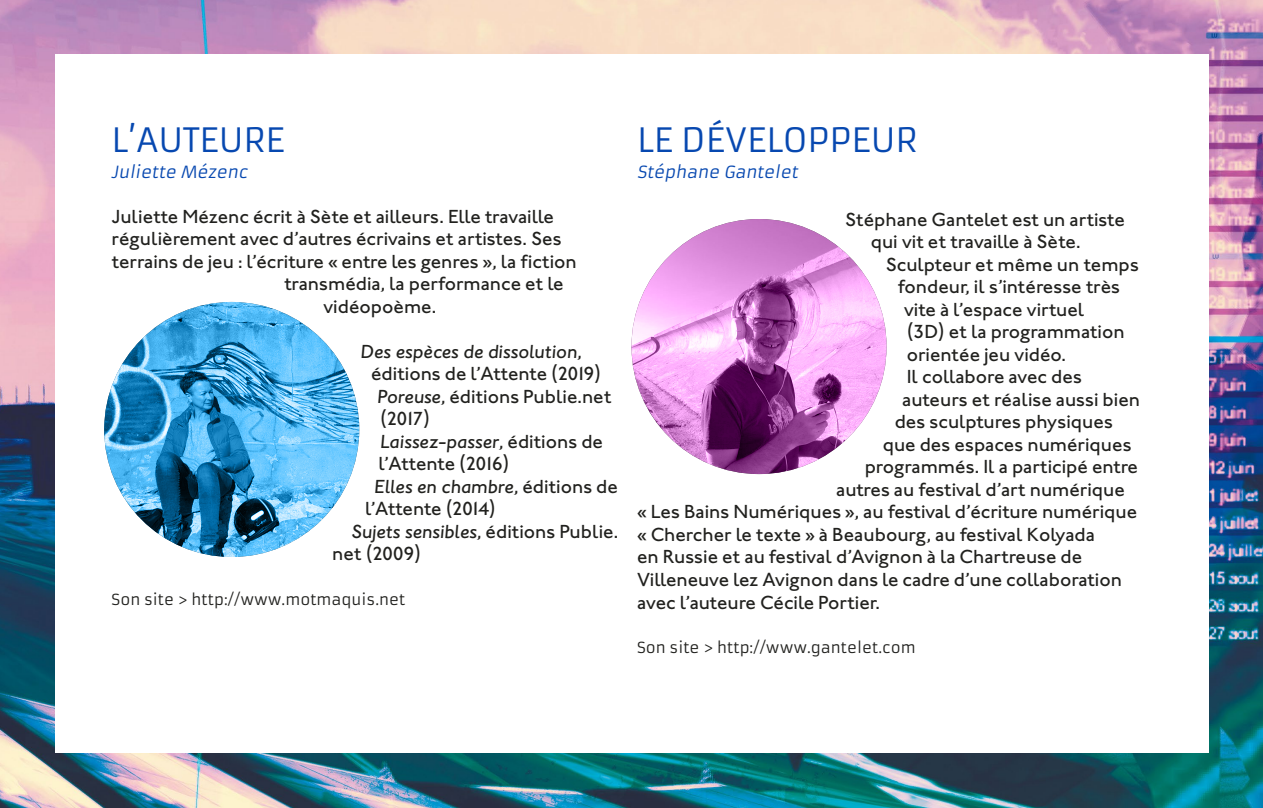
<style>
.page{position:relative;width:1263px;height:808px;background:#fff}
.page>*{position:absolute;margin:0;border:0;box-sizing:border-box;transform-origin:0 0}
.t1{font:33px "Armata";color:#0748b0}
.t2{font:500 19.5px/22.5px "Johnston ITC Std";color:#21211e}
.t3{font:italic 500 19.5px "Johnston ITC Std";color:#21211e}
.t4{font:500 19.5px "Johnston ITC Std";letter-spacing:-.03em;color:#21211e}
.t5{font:italic 16.5px "Armata";color:#0748b0}
.t6{font:15px "Armata";color:#21211e}
.s1{font-style:normal}
.s2{font-style:italic}
</style>
<div class="page">
<img style="left:0;top:0;width:1263px;height:808px">
<div style="left:55px;top:55px;width:1153px;height:698px;background:#fff"></div>
<img style="left:104px;top:302px;width:255px;height:255px">
<img style="left:631px;top:219px;width:255px;height:255px">
<h1 class="t1" style="left:112px;top:120px;width:175px">L’AUTEURE</h1>
<p class="t5" style="left:112px;top:162px;width:141px">Juliette Mézenc</p>
<p class="t2" style="left:112px;top:205px;width:444px">Juliette Mézenc écrit à Sète et ailleurs. Elle travaille</p>
<p class="t2" style="left:112px;top:228px;width:452px">régulièrement avec d’autres écrivains et artistes. Ses</p>
<p class="t2" style="left:112px;top:250px;width:467px">terrains de jeu : l’écriture « entre les genres », la fiction</p>
<p class="t2" style="left:284px;top:273px;width:281px">transmédia, la performance et le</p>
<p class="t2" style="left:323px;top:295px;width:115px">vidéopoème.</p>
<p class="t3" style="left:361px;top:340px;width:223px">Des espèces de dissolution<span class="s1">,</span></p>
<p class="t2" style="left:371px;top:363px;width:231px">éditions de l’Attente (2019)</p>
<p class="t2" style="left:377px;top:385px;width:236px"><span class="s2">Poreuse</span>, éditions Publie.net</p>
<p class="t2" style="left:380px;top:408px;width:51px">(2017)</p>
<p class="t3" style="left:380px;top:430px;width:224px">Laissez-passer<span class="s1">, éditions de</span></p>
<p class="t4" style="left:379px;top:452px;width:132px">l’Attente (2016)</p>
<p class="t3" style="left:374px;top:475px;width:245px">Elles en chambre<span class="s1">, éditions de</span></p>
<p class="t4" style="left:365px;top:497px;width:132px">l’Attente (2014)</p>
<p class="t2" style="left:352px;top:520px;width:268px"><span class="s2">Sujets sensibles</span>, éditions Publie.</p>
<p class="t2" style="left:332px;top:543px;width:90px">net (2009)</p>
<p class="t6" style="left:112px;top:591px;width:295px">Son site &gt; http://www.motmaquis.net</p>
<h1 class="t1" style="left:637px;top:120px;width:282px">LE DÉVELOPPEUR</h1>
<p class="t5" style="left:637px;top:162px;width:166px">Stéphane Gantelet</p>
<p class="t2" style="left:871px;top:208px;width:256px;text-indent:-26px">Stéphane Gantelet est un artiste qui vit et travaille à Sète.</p>
<p class="t2" style="left:886px;top:253px;width:255px">Sculpteur et même un temps</p>
<p class="t2" style="left:898px;top:276px;width:224px">fondeur, il s’intéresse très</p>
<p class="t2" style="left:904px;top:298px;width:182px">vite à l’espace virtuel</p>
<p class="t2" style="left:907px;top:321px;width:219px">(3D) et la programmation</p>
<p class="t2" style="left:907px;top:343px;width:161px">orientée jeu vidéo.</p>
<p class="t2" style="left:907px;top:366px;width:177px">Il collabore avec des</p>
<p class="t2" style="left:902px;top:388px;width:239px">auteurs et réalise aussi bien</p>
<p class="t2" style="left:895px;top:411px;width:220px">des sculptures physiques</p>
<p class="t2" style="left:883px;top:433px;width:250px">que des espaces numériques</p>
<p class="t2" style="left:865px;top:456px;width:275px">programmés. Il a participé entre</p>
<p class="t2" style="left:836px;top:478px;width:290px">autres au festival d’art numérique</p>
<p class="t2" style="left:637px;top:501px;width:501px">« Les Bains Numériques », au festival d’écriture numérique</p>
<p class="t2" style="left:637px;top:523px;width:459px">« Chercher le texte » à Beaubourg, au festival Kolyada</p>
<p class="t2" style="left:637px;top:546px;width:447px">en Russie et au festival d’Avignon à la Chartreuse de</p>
<p class="t2" style="left:637px;top:568px;width:486px">Villeneuve lez Avignon dans le cadre d’une collaboration</p>
<p class="t2" style="left:637px;top:591px;width:244px">avec l’auteure Cécile Portier.</p>
<p class="t6" style="left:637px;top:639px;width:280px">Son site &gt; http://www.gantelet.com</p>
</div>
